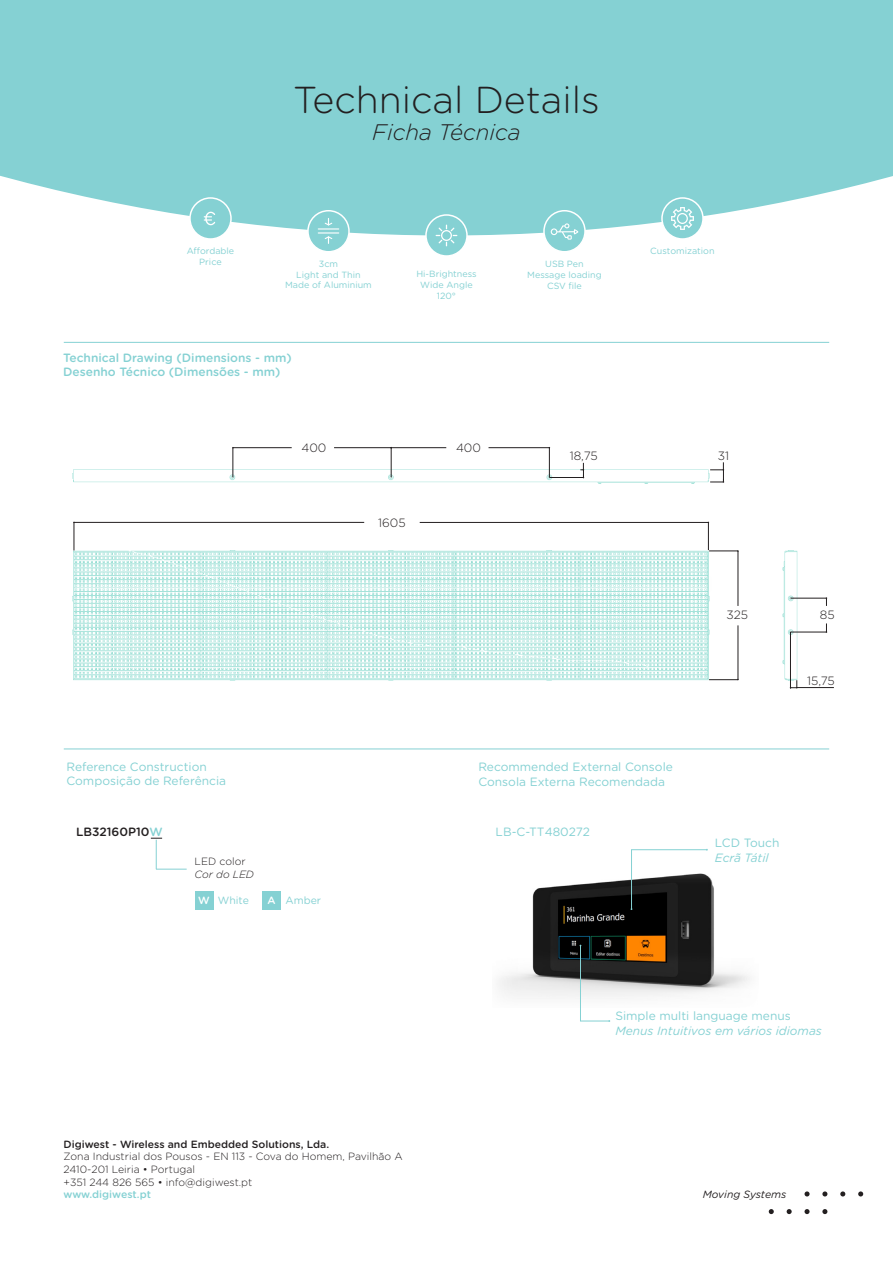
<style>
.page{position:relative;width:893px;height:1263px;background:#fff}
.page>*{position:absolute;margin:0;border:0;box-sizing:border-box;transform-origin:0 0}
.TÍTULO_VERSO_INGLÊS{font:300 37.5px "Gotham Rounded";color:#231f20}
.TÍTULO_VERSO_PT{font:italic 300 22.5px "Gotham Rounded";color:#231f20}
.TÍTULO_DESENHO_TECNI{font:500 12px "Gotham Rounded";color:#85d1d3}
.TÍTULO_DESENHO_TECNI-2{font:12px "Gotham Rounded";color:#85d1d3}
.COMPOSIÇÃO_REFERÊNCI{font:12px "Gotham Rounded";color:#85d1d3}
.DESCRIÇÃO_ÍCONS{font:italic 12px "Gotham Rounded";color:#85d1d3}
.DESCRIÇÃO_ÍCONS-2{font:12px "Gotham Rounded";color:#85d1d3}
.COTAS{font:300 12px "Gotham Rounded";color:#231f20}
.REF_MODELOS_TABELA{font:12px "Gotham Rounded";color:#85d1d3}
.REF_MODELOS_TABELA-2{font:500 12px "Gotham Rounded";color:#231f20}
.MORADA{font:300 10.5px "Gotham Rounded";color:#231f20}
.MORADA-2{font:500 10.5px "Gotham Rounded";color:#231f20}
.MORADA-3{font:500 10.5px "Gotham Rounded";color:#85d1d3}
.t1{font:italic 10.5px "Gotham Rounded";color:#231f20}
.t2{font:10.5px "Gotham Rounded";color:#85d1d3}
.TÍTULO_DESENHO_TECNI-3{font:300 10.5px "Gotham Rounded";color:#231f20}
.TÍTULO_DESENHO_TECNI-4{font:italic 300 10.5px "Gotham Rounded";color:#231f20}
.t3{font:500 10.5px "Gotham Rounded";color:#fff}
.DESCRIÇÃO_ÍCONS-3{font:9px/10.8px "Gotham Rounded";color:#85d1d3;text-align:center}
.s1{color:#85d1d3}
</style>
<div class="page">
<svg style="left:769px;top:1209px;width:5px;height:5px"></svg>
<svg style="left:787px;top:1209px;width:5px;height:5px"></svg>
<svg style="left:804px;top:1209px;width:5px;height:5px"></svg>
<svg style="left:822px;top:1209px;width:5px;height:5px"></svg>
<svg style="left:804px;top:1191px;width:6px;height:5px"></svg>
<svg style="left:822px;top:1191px;width:5px;height:5px"></svg>
<svg style="left:840px;top:1191px;width:5px;height:5px"></svg>
<svg style="left:858px;top:1191px;width:5px;height:5px"></svg>
<svg style="left:0;top:0;width:893px;height:235px;fill:#85d1d3"></svg>
<hr style="left:64px;top:342px;width:765px;height:1px;background:#85d1d3">
<div style="left:190px;top:198px;width:41px;height:41px;background:#85d1d3;border-radius:50%"></div>
<div style="left:189px;top:197px;width:43px;height:43px;border:2px solid #fff;border-radius:50%"></div>
<svg style="left:204px;top:212px;width:11px;height:13px"></svg>
<div style="left:662px;top:198px;width:41px;height:41px;background:#85d1d3;border-radius:50%"></div>
<div style="left:661px;top:197px;width:43px;height:43px;border:2px solid #fff;border-radius:50%"></div>
<svg style="left:671px;top:207px;width:23px;height:23px"></svg>
<div style="left:544px;top:211px;width:41px;height:41px;background:#85d1d3;border-radius:50%"></div>
<div style="left:543px;top:210px;width:43px;height:42px;border:2px solid #fff;border-radius:50%"></div>
<div style="left:426px;top:215px;width:41px;height:41px;background:#85d1d3;border-radius:50%"></div>
<div style="left:425px;top:214px;width:43px;height:43px;border:2px solid #fff;border-radius:50%"></div>
<svg style="left:436px;top:225px;width:21px;height:21px"></svg>
<svg style="left:551px;top:223px;width:27px;height:17px"></svg>
<img style="left:499px;top:876px;width:251px;height:123px">
<img style="left:72px;top:461px;width:735px;height:228px">
<hr style="left:64px;top:748px;width:765px;height:1px;background:#85d1d3">
<hr style="left:74px;top:522px;width:290px;height:1px;background:#231f20">
<hr style="left:420px;top:522px;width:288px;height:1px;background:#231f20">
<svg style="left:73px;top:522px;width:2px;height:28px"></svg>
<hr style="left:233px;top:447px;width:59px;height:1px;background:#231f20">
<svg style="left:232px;top:447px;width:2px;height:30px"></svg>
<hr style="left:334px;top:447px;width:57px;height:1px;background:#231f20">
<hr style="left:738px;top:551px;width:1px;height:55px;background:#231f20">
<hr style="left:790px;top:632px;width:1px;height:56px;background:#231f20">
<hr style="left:796px;top:687px;width:38px;height:1px;background:#231f20">
<svg style="left:708px;top:522px;width:31px;height:30px"></svg>
<hr style="left:738px;top:625px;width:1px;height:54px;background:#231f20">
<svg style="left:709px;top:679px;width:30px;height:1px"></svg>
<svg style="left:791px;top:680px;width:7px;height:8px"></svg>
<hr style="left:790px;top:598px;width:36px;height:1px;background:#231f20">
<hr style="left:790px;top:632px;width:36px;height:1px;background:#231f20">
<svg style="left:710px;top:462px;width:14px;height:21px"></svg>
<hr style="left:391px;top:447px;width:55px;height:1px;background:#231f20">
<svg style="left:390px;top:447px;width:2px;height:30px"></svg>
<hr style="left:488px;top:447px;width:61px;height:1px;background:#231f20">
<svg style="left:549px;top:447px;width:1px;height:30px"></svg>
<hr style="left:549px;top:477px;width:34px;height:1px;background:#231f20">
<svg style="left:580px;top:463px;width:4px;height:15px"></svg>
<div style="left:195px;top:891px;width:18px;height:18px;background:#85d1d3"></div>
<div style="left:262px;top:891px;width:19px;height:18px;background:#85d1d3"></div>
<hr style="left:156px;top:869px;width:31px;height:1px;background:#85d1d3">
<svg style="left:151px;top:838px;width:11px;height:31px"></svg>
<svg style="left:631px;top:849px;width:77px;height:61px"></svg>
<svg style="left:580px;top:945px;width:30px;height:77px"></svg>
<div style="left:308px;top:211px;width:41px;height:41px;background:#85d1d3;border-radius:50%"></div>
<div style="left:307px;top:210px;width:43px;height:42px;border:2px solid #fff;border-radius:50%"></div>
<hr style="left:318px;top:232px;width:21px;height:2px;background:#fff">
<hr style="left:318px;top:228px;width:21px;height:2px;background:#fff">
<svg style="left:324px;top:218px;width:9px;height:8px"></svg>
<svg style="left:324px;top:236px;width:9px;height:7px"></svg>
<p class="DESCRIÇÃO_ÍCONS-3" style="left:187px;top:245px;width:49px">Affordable</p>
<p class="DESCRIÇÃO_ÍCONS-3" style="left:199px;top:256px;width:24px">Price</p>
<p class="TÍTULO_VERSO_INGLÊS" style="left:293px;top:75px;width:308px">Technical Details</p>
<p class="TÍTULO_VERSO_PT" style="left:372px;top:117px;width:150px">Ficha Técnica</p>
<p class="DESCRIÇÃO_ÍCONS-3" style="left:319px;top:258px;width:21px">3cm</p>
<p class="DESCRIÇÃO_ÍCONS-3" style="left:296px;top:269px;width:66px">Light and Thin</p>
<p class="DESCRIÇÃO_ÍCONS-3" style="left:285px;top:279px;width:88px">Made of Aluminium</p>
<p class="DESCRIÇÃO_ÍCONS-3" style="left:416px;top:268px;width:62px">Hi-Brightness</p>
<p class="DESCRIÇÃO_ÍCONS-3" style="left:420px;top:279px;width:54px">Wide Angle</p>
<p class="DESCRIÇÃO_ÍCONS-3" style="left:437px;top:290px;width:21px">120°</p>
<p class="DESCRIÇÃO_ÍCONS-3" style="left:545px;top:258px;width:40px">USB Pen</p>
<p class="DESCRIÇÃO_ÍCONS-3" style="left:527px;top:269px;width:76px">Message loading<br>CSV file</p>
<p class="TÍTULO_DESENHO_TECNI" style="left:63px;top:349px;width:230px">Technical Drawing (Dimensions - mm)</p>
<p class="TÍTULO_DESENHO_TECNI" style="left:63px;top:363px;width:219px">Desenho Técnico (Dimensões - mm)</p>
<p class="COTAS" style="left:301px;top:440px;width:27px">400</p>
<p class="COTAS" style="left:378px;top:515px;width:29px">1605</p>
<p class="COTAS" style="left:456px;top:440px;width:27px">400</p>
<p class="COTAS" style="left:570px;top:448px;width:30px">18,75</p>
<p class="DESCRIÇÃO_ÍCONS-3" style="left:650px;top:245px;width:66px">Customization</p>
<p class="COTAS" style="left:718px;top:447px;width:13px">31</p>
<p class="COTAS" style="left:726px;top:607px;width:23px">325</p>
<p class="COTAS" style="left:820px;top:607px;width:16px">85</p>
<p class="COTAS" style="left:807px;top:672px;width:29px">15,75</p>
<p class="COMPOSIÇÃO_REFERÊNCI" style="left:66px;top:759px;width:142px">Reference Construction</p>
<p class="COMPOSIÇÃO_REFERÊNCI" style="left:66px;top:772px;width:161px">Composição de Referência</p>
<p class="REF_MODELOS_TABELA-2" style="left:76px;top:823px;width:88px">LB32160P10<span class="s1">W</span></p>
<p class="TÍTULO_DESENHO_TECNI-3" style="left:195px;top:854px;width:52px">LED color</p>
<p class="TÍTULO_DESENHO_TECNI-4" style="left:195px;top:867px;width:61px">Cor do LED</p>
<p class="t3" style="left:198px;top:893px;width:13px">W</p>
<p class="t2" style="left:218px;top:893px;width:33px">White</p>
<p class="t3" style="left:268px;top:893px;width:10px">A</p>
<p class="t2" style="left:285px;top:893px;width:37px">Amber</p>
<p class="MORADA-2" style="left:64px;top:1136px;width:267px">Digiwest - Wireless and Embedded Solutions, Lda.</p>
<p class="MORADA" style="left:64px;top:1149px;width:341px">Zona Industrial dos Pousos - EN 113 - Cova do Homem, Pavilhão A</p>
<p class="MORADA" style="left:64px;top:1162px;width:133px">2410-201 Leiria • Portugal</p>
<p class="MORADA" style="left:64px;top:1175px;width:190px">+351 244 826 565 • info@digiwest.pt</p>
<p class="MORADA-3" style="left:64px;top:1187px;width:89px">www.digiwest.pt</p>
<p class="TÍTULO_DESENHO_TECNI-2" style="left:478px;top:759px;width:196px">Recommended External Console</p>
<p class="TÍTULO_DESENHO_TECNI-2" style="left:478px;top:773px;width:188px">Consola Externa Recomendada</p>
<p class="REF_MODELOS_TABELA" style="left:496px;top:823px;width:96px">LB-C-TT480272</p>
<p class="DESCRIÇÃO_ÍCONS-2" style="left:715px;top:835px;width:66px">LCD Touch</p>
<p class="DESCRIÇÃO_ÍCONS" style="left:715px;top:849px;width:55px">Ecrã Tátil</p>
<p class="DESCRIÇÃO_ÍCONS-2" style="left:615px;top:1008px;width:177px">Simple multi language menus</p>
<p class="DESCRIÇÃO_ÍCONS" style="left:615px;top:1022px;width:208px">Menus Intuitivos em vários idiomas</p>
<p class="t1" style="left:703px;top:1187px;width:85px">Moving Systems</p>
</div>
